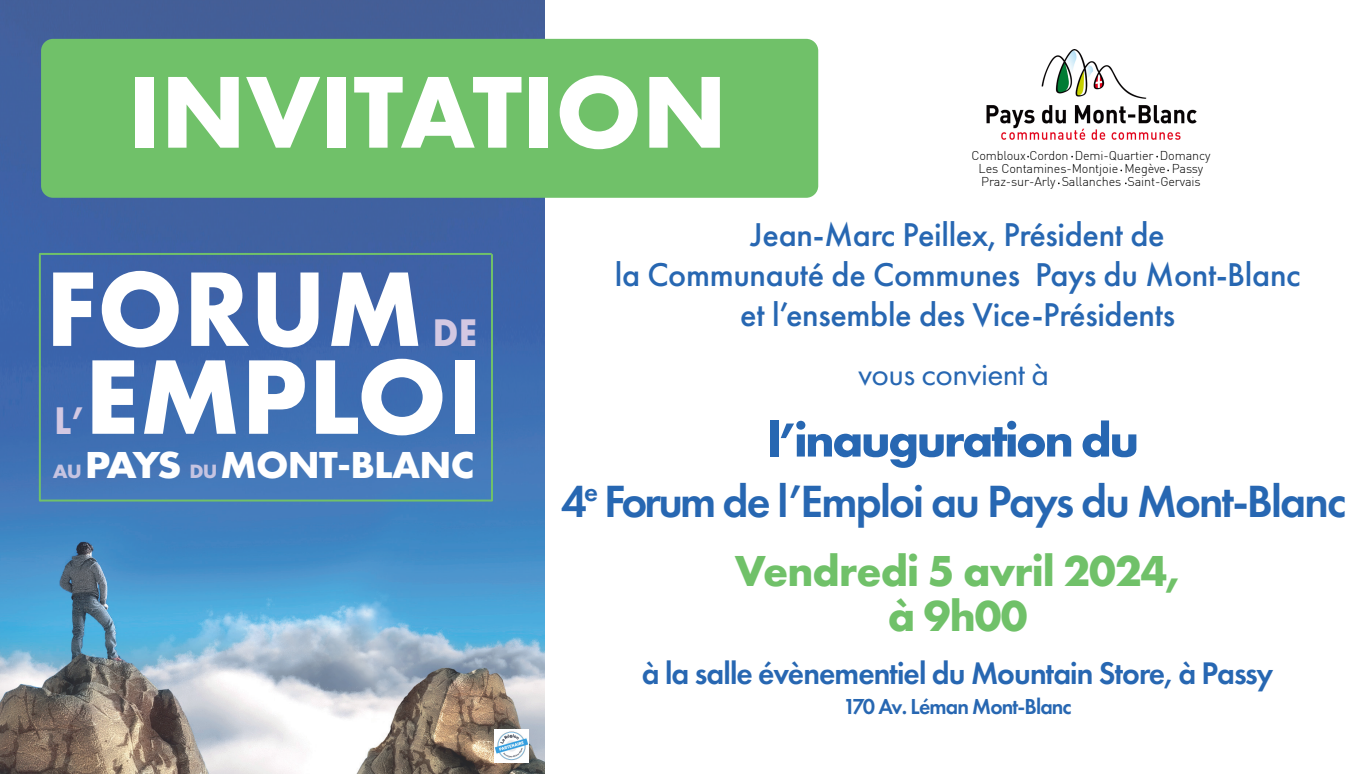
<style>
.page{position:relative;width:1372px;height:774px;background:#fff}
.page>*{position:absolute;margin:0;border:0;box-sizing:border-box;transform-origin:0 0}
.t1{font:700 110px "Futura PT";letter-spacing:.01em;color:#fff}
.t2{font:700 110px "Futura PT";letter-spacing:.01em;color:#fff;scale:.95 1}
.t3{font:700 106px "Futura PT";color:#fff}
.t4{font:700 49.5px "Futura PT";letter-spacing:-.05em;color:#2767b2}
.t5{font:600 46.8px "Futura PT";letter-spacing:-.04em;color:#2767b2}
.t6{font:700 45px/45px "Futura PT";letter-spacing:-.02em;color:#70c169;text-align:center}
.t7{font:700 40px "Futura PT";color:#d3c8e2;scale:.92 1}
.t8{font:700 40px "Futura PT";color:#d3c8e2;scale:.9 1}
.t9{font:700 39px "Futura PT";letter-spacing:-.02em;color:#fff;scale:1.1 1}
.t10{font:500 34.2px/40px "Futura PT";letter-spacing:-.01em;color:#2767b2;text-align:center}
.t11{font:600 32.4px "Futura PT";letter-spacing:-.03em;color:#2767b2}
.t12{font:32.4px "Futura PT";letter-spacing:-.02em;color:#2767b2}
.t13{font:600 22.5px "Futura PT";letter-spacing:-.04em;color:#2767b2}
.t14{font:300 12.6px/13px "DIN";letter-spacing:-.01em;color:#000001;text-align:center}
.s1{font-size:20px;color:#c6c4e1}
</style>
<div class="page">
<img style="left:0;top:0;width:544px;height:774px">
<div style="left:41px;top:39px;width:777px;height:159px;background:#70c169;border-radius:12px"></div>
<img style="left:986px;top:50px;width:210px;height:89px">
<img style="left:495px;top:729px;width:34px;height:33px">
<hr style="left:40px;top:499px;width:451px;height:2px;background:#70c169">
<hr style="left:40px;top:253px;width:451px;height:2px;background:#70c169">
<hr style="left:39px;top:255px;width:2px;height:245px;background:#70c169">
<hr style="left:491px;top:255px;width:2px;height:245px;background:#70c169">
<p class="t3" style="left:128px;top:44px;width:601px">INVITATION</p>
<p class="t14" style="left:971px;top:149px;width:241px">Combloux Cordon Demi-Quartier Domancy<br>Les Contamines-Montjoie Megève Passy<br>Praz-sur-Arly Sallanches Saint-Gervais</p>
<p class="t2" style="left:46px;top:238px;width:398px">FORUM</p>
<p class="t7" style="left:433px;top:307px;width:49px">DE</p>
<p class="t1" style="left:85px;top:326px;width:399px">EMPLOI</p>
<p class="t9" style="left:53px;top:440px;width:384px"><span class="s1">AU</span>PAYS <span class="s1">DU</span> MONT-BLANC</p>
<p class="t8" style="left:55px;top:394px;width:35px">L’</p>
<p class="t10" style="left:615px;top:214px;width:687px">Jean-Marc Peillex, Président de<br>la Communauté de Communes Pays du Mont-Blanc et l’ensemble des Vice-Présidents</p>
<p class="t12" style="left:858px;top:355px;width:193px">vous convient à</p>
<p class="t4" style="left:768px;top:408px;width:373px">l’inauguration du</p>
<p class="t5" style="left:561px;top:471px;width:787px">4<sup>e</sup> Forum de l’Emploi au Pays du Mont-Blanc</p>
<p class="t6" style="left:735px;top:547px;width:447px">Vendredi 5 avril 2024, à 9h00</p>
<p class="t11" style="left:642px;top:652px;width:633px">à la salle évènementiel du Mountain Store, à Passy</p>
<p class="t13" style="left:843px;top:692px;width:230px">170 Av. Léman Mont-Blanc</p>
</div>
